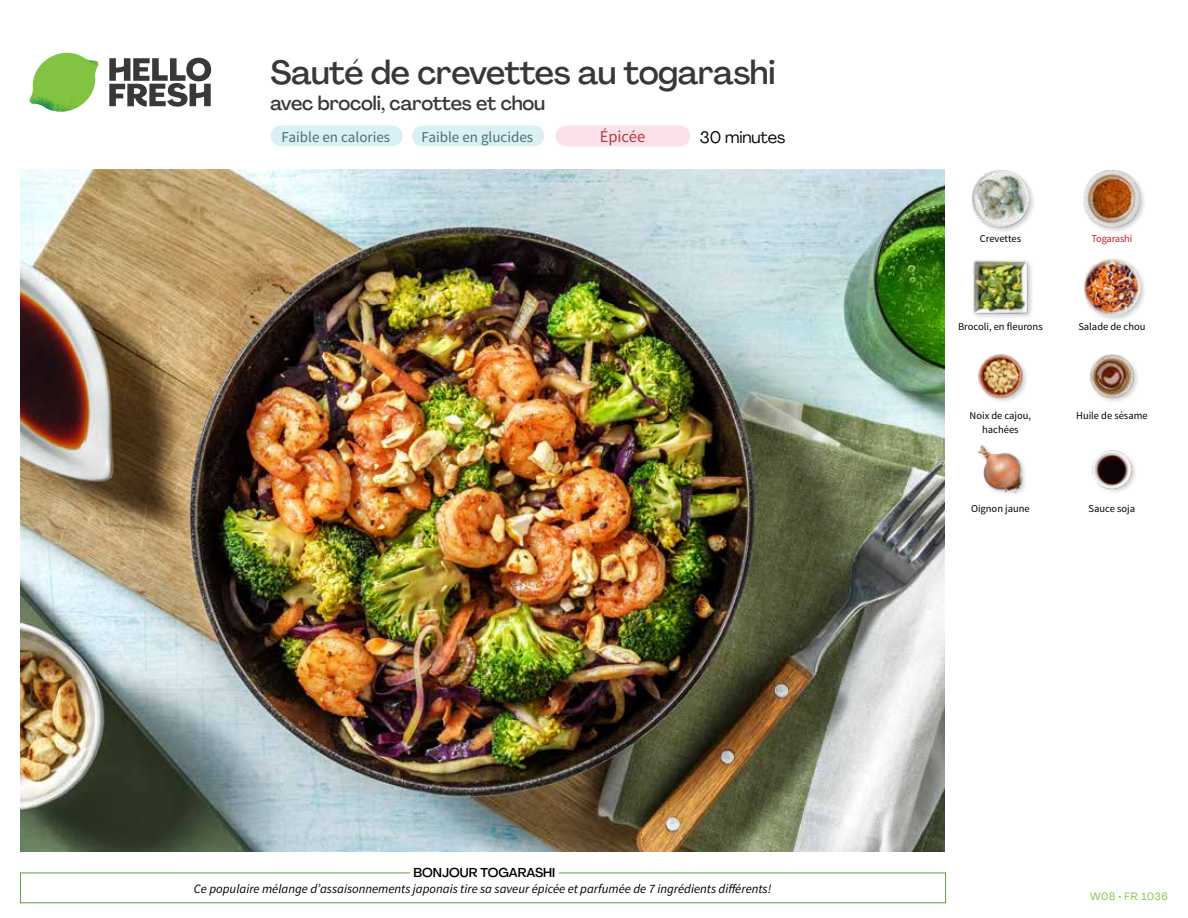
<style>
.page{position:relative;width:1188px;height:918px;background:#fff}
.page>*{position:absolute;margin:0;border:0;box-sizing:border-box;transform-origin:0 0}
.t1{font:500 33px "Agrandir";letter-spacing:-.015em;color:#383839}
.t2{font:500 19.5px "Agrandir";letter-spacing:-.01em;color:#383839}
.t3{font:16.5px "Agrandir";letter-spacing:-.01em;color:#000}
.t4{font:16.5px "Source Sans Pro";color:#b33841}
.t5{font:15px "Source Sans Pro";color:#43717b}
.t6{font:italic 12.75px "Source Sans Pro";color:#000}
.t7{font:500 12.75px "Agrandir";color:#000}
.t8{font:10.5px "Source Sans Pro";color:#000}
.t9{font:10.5px "Agrandir";letter-spacing:.05em;color:#82c341}
.t10{font:10.5px "Source Sans Pro";letter-spacing:-.02em;color:#c82027}
</style>
<div class="page">
<div style="left:271px;top:125px;width:132px;height:21px;background:#dbf0f2;border-radius:10px"></div>
<div style="left:556px;top:125px;width:134px;height:21px;background:#fce1e9;border-radius:10px"></div>
<div style="left:412px;top:125px;width:132px;height:21px;background:#dbf0f2;border-radius:10px"></div>
<svg style="left:109px;top:57px;width:102px;height:50px"></svg>
<svg style="left:34px;top:53px;width:62px;height:40px"></svg>
<img style="left:67px;top:53px;width:32px;height:26px">
<img style="left:33px;top:75px;width:59px;height:11px">
<img style="left:29px;top:79px;width:61px;height:33px">
<img style="left:65px;top:86px;width:27px;height:25px">
<div style="left:20px;top:873px;width:926px;height:30px;border:1px solid #609f43"></div>
<div style="left:410px;top:865px;width:149px;height:15px;background:#fff"></div>
<img style="left:21px;top:170px;width:924px;height:682px">
<img style="left:1092px;top:450px;width:43px;height:42px">
<img style="left:977px;top:445px;width:48px;height:49px">
<img style="left:1090px;top:354px;width:48px;height:48px">
<img style="left:978px;top:354px;width:49px;height:47px">
<div style="left:1082px;top:257px;width:65px;height:66px;background:#000;opacity:.2"></div>
<img style="left:1083px;top:259px;width:58px;height:57px">
<div style="left:972px;top:259px;width:62px;height:62px;background:#000;opacity:.2"></div>
<img style="left:972px;top:259px;width:57px;height:57px">
<div style="left:1082px;top:169px;width:65px;height:65px;background:#000;opacity:.2"></div>
<img style="left:1083px;top:170px;width:58px;height:57px">
<div style="left:971px;top:169px;width:65px;height:65px;background:#000;opacity:.2"></div>
<img style="left:972px;top:170px;width:57px;height:57px">
<h1 class="t1" style="left:271px;top:52px;width:506px">Sauté de crevettes au togarashi</h1>
<h2 class="t2" style="left:271px;top:91px;width:276px">avec brocoli, carottes et chou</h2>
<p class="t5" style="left:282px;top:127px;width:110px">Faible en calories</p>
<p class="t5" style="left:422px;top:127px;width:113px">Faible en glucides</p>
<p class="t4" style="left:600px;top:126px;width:47px">Épicée</p>
<p class="t3" style="left:700px;top:127px;width:87px">30 minutes</p>
<p class="t7" style="left:414px;top:864px;width:143px">BONJOUR TOGARASHI</p>
<p class="t6" style="left:194px;top:881px;width:579px">Ce populaire mélange d’assaisonnements japonais tire sa saveur épicée et parfumée de 7 ingrédients différents!</p>
<p class="t8" style="left:980px;top:232px;width:43px">Crevettes</p>
<p class="t10" style="left:1091px;top:232px;width:42px">Togarashi</p>
<p class="t8" style="left:958px;top:320px;width:86px">Brocoli, en fleurons</p>
<p class="t8" style="left:1078px;top:320px;width:69px">Salade de chou</p>
<p class="t8" style="left:970px;top:409px;width:63px">Noix de cajou,</p>
<p class="t8" style="left:1076px;top:409px;width:73px">Huile de sésame</p>
<p class="t8" style="left:982px;top:423px;width:38px">hachées</p>
<p class="t8" style="left:971px;top:502px;width:60px">Oignon jaune</p>
<p class="t8" style="left:1089px;top:502px;width:48px">Sauce soja</p>
<p class="t9" style="left:1090px;top:890px;width:79px">W08 • FR 1036</p>
</div>
